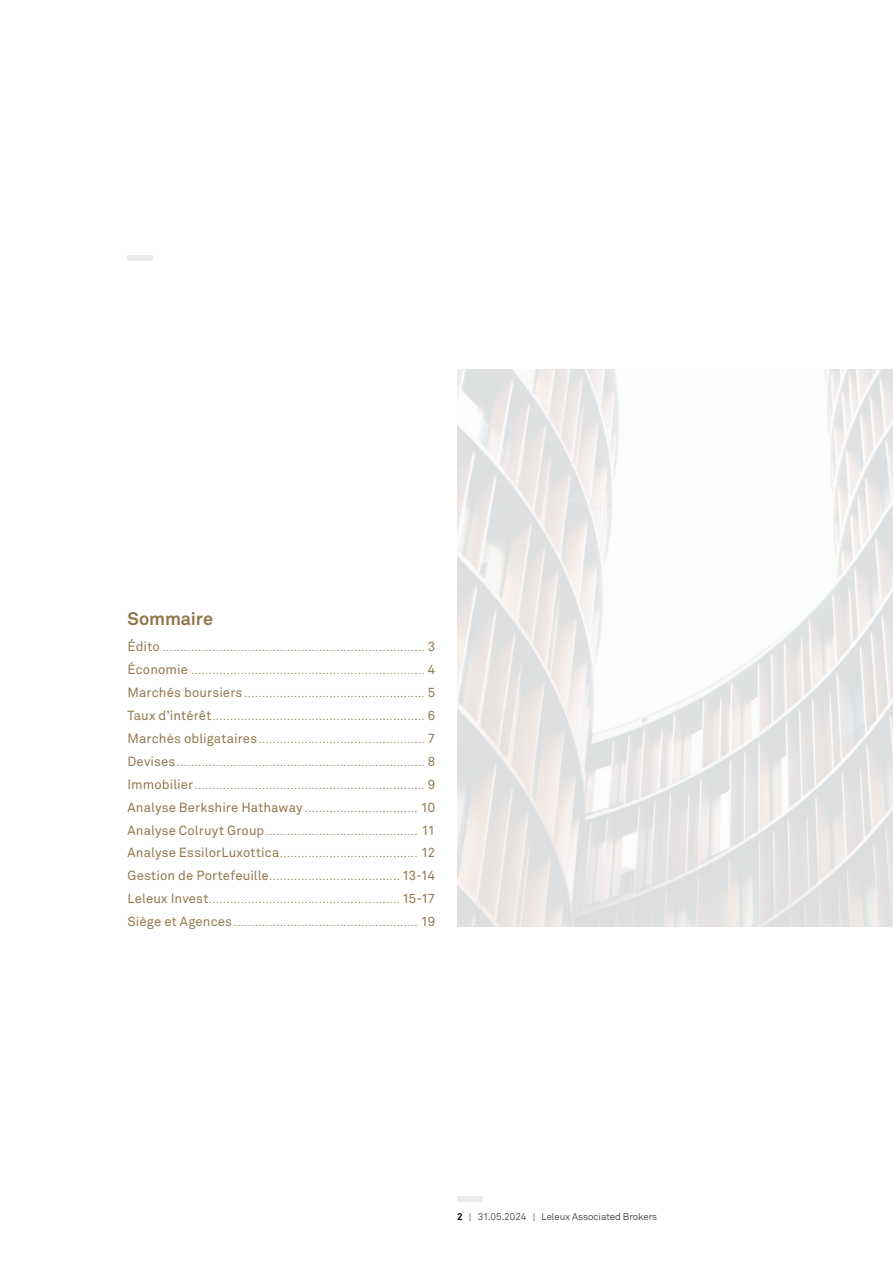
<style>
.page{position:relative;width:893px;height:1263px;background:#fff}
.page>*{position:absolute;margin:0;border:0;box-sizing:border-box;transform-origin:0 0}
.t1{font:700 18px "Akkurat";letter-spacing:-.005em;color:#93784e}
.t2{font:300 9.75px "Akkurat";color:#000}
.t3{font:9px "Akkurat";color:#93784e}
.s1{font-size:13.2px}
.s2{font-weight:700}
</style>
<div class="page">
<div style="left:457px;top:1196px;width:26px;height:5px;background:#ebebeb"></div>
<div style="left:128px;top:255px;width:25px;height:5px;background:#ebebeb"></div>
<img style="left:457px;top:370px;width:436px;height:556px">
<h1 class="t1" style="left:128px;top:608px;width:87px">Sommaire</h1>
<p class="t3" style="left:128px;top:643px;width:309px"><span class="s1">Édito</span> .......................................................................... <span class="s1">3</span></p>
<p class="t3" style="left:128px;top:666px;width:309px"><span class="s1">Économie</span> .................................................................. <span class="s1">4</span></p>
<p class="t3" style="left:128px;top:689px;width:309px"><span class="s1">Marchés boursiers</span> ................................................... <span class="s1">5</span></p>
<p class="t3" style="left:128px;top:712px;width:309px"><span class="s1">Taux d’intérêt</span>............................................................ <span class="s1">6</span></p>
<p class="t3" style="left:128px;top:735px;width:309px"><span class="s1">Marchés obligataires</span>............................................... <span class="s1">7</span></p>
<p class="t3" style="left:128px;top:757px;width:309px"><span class="s1">Devises</span>...................................................................... <span class="s1">8</span></p>
<p class="t3" style="left:128px;top:780px;width:309px"><span class="s1">Immobilier</span>................................................................. <span class="s1">9</span></p>
<p class="t3" style="left:128px;top:803px;width:309px"><span class="s1">Analyse Berkshire Hathaway</span> ................................ <span class="s1">10</span></p>
<p class="t3" style="left:128px;top:826px;width:309px"><span class="s1">Analyse Colruyt Group</span>........................................... <span class="s1">11</span></p>
<p class="t3" style="left:128px;top:849px;width:309px"><span class="s1">Analyse EssilorLuxottica</span>....................................... <span class="s1">12</span></p>
<p class="t3" style="left:128px;top:872px;width:309px"><span class="s1">Gestion de Portefeuille</span>..................................... <span class="s1">13-14</span></p>
<p class="t3" style="left:128px;top:895px;width:309px"><span class="s1">Leleux Invest</span>...................................................... <span class="s1">15-17</span></p>
<p class="t3" style="left:128px;top:918px;width:309px"><span class="s1">Siège et Agences</span>.................................................... <span class="s1">19</span></p>
<p class="t2" style="left:457px;top:1211px;width:202px"><span class="s2">2</span> | 31.05.2024 | Leleux Associated Brokers</p>
</div>
